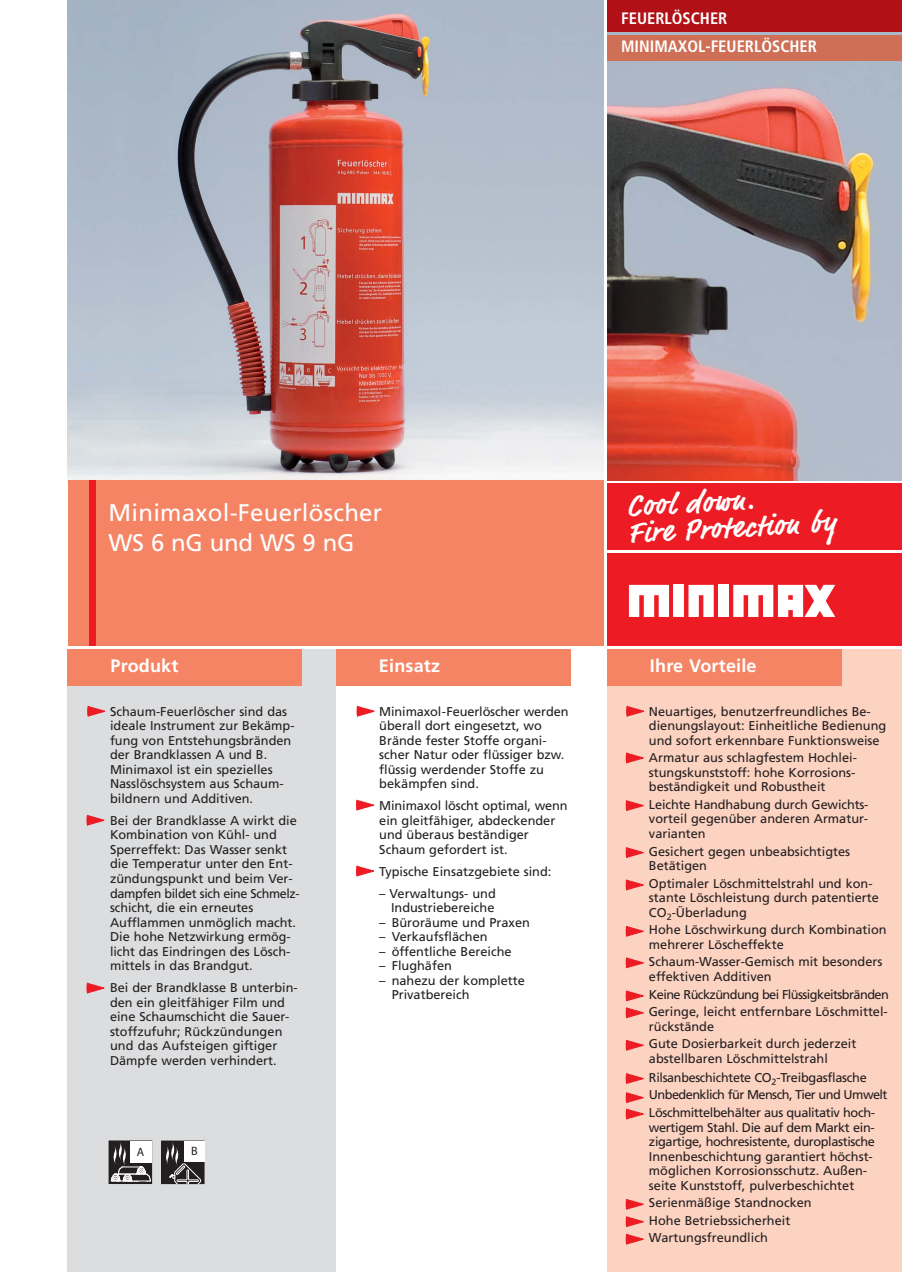
<style>
.page{position:relative;width:902px;height:1272px;background:#fff}
.page>*{position:absolute;margin:0;border:0;box-sizing:border-box;transform-origin:0 0}
.t1{font:700 30px/27px "Market OT";color:#fff}
.t2{font:24px/30px "Frutiger";letter-spacing:.01em;color:#fff}
.t3{font:700 18px "Frutiger";letter-spacing:.01em;color:#fff}
.t4{font:700 condensed 16.5px/28.3px "Frutiger";color:#fff}
.t5{font:12.75px/14.5px "Frutiger";color:#231f20}
.t6{font:12.75px/17.5px "Frutiger";letter-spacing:-.045em;color:#231f20}
.t7{font:12.75px/17.5px "Frutiger";letter-spacing:-.03em;color:#231f20}
.t8{font:12.75px/19px "Frutiger";letter-spacing:-.02em;color:#231f20}
.t9{font:12.15px "Frutiger BQ";color:#231f20}
</style>
<div class="page">
<img style="left:607px;top:32px;width:294px;height:448px">
<img style="left:68px;top:0;width:536px;height:482px">
<div style="left:68px;top:649px;width:268px;height:622px;background:#dcddde"></div>
<div style="left:68px;top:649px;width:234px;height:36px;background:#f58465"></div>
<div style="left:607px;top:649px;width:294px;height:622px;background:#fcd2c1"></div>
<div style="left:607px;top:649px;width:234px;height:36px;background:#f58465"></div>
<div style="left:336px;top:649px;width:234px;height:36px;background:#f58465"></div>
<div style="left:68px;top:480px;width:535px;height:165px;background:#f58465"></div>
<div style="left:90px;top:480px;width:6px;height:165px;background:#ed1c24"></div>
<div style="left:607px;top:553px;width:294px;height:92px;background:#ed1c24"></div>
<div style="left:607px;top:483px;width:294px;height:67px;background:#ed1c24"></div>
<div style="left:718px;top:585px;width:10px;height:32px;background:#fff"></div>
<svg style="left:688px;top:585px;width:25px;height:32px"></svg>
<div style="left:673px;top:585px;width:11px;height:32px;background:#fff"></div>
<svg style="left:629px;top:585px;width:40px;height:32px"></svg>
<svg style="left:733px;top:585px;width:102px;height:32px"></svg>
<div style="left:607px;top:0;width:294px;height:32px;background:#b01016"></div>
<div style="left:607px;top:35px;width:294px;height:25px;background:#ce6f56"></div>
<svg style="left:88px;top:706px;width:17px;height:10px"></svg>
<svg style="left:357px;top:706px;width:17px;height:10px"></svg>
<svg style="left:626px;top:706px;width:18px;height:10px"></svg>
<svg style="left:108px;top:1140px;width:45px;height:44px;background:#858384"></svg>
<div style="left:161px;top:1140px;width:43px;height:43px;background:#231f20"></div>
<div style="left:161px;top:1140px;width:43px;height:43px;border:1px solid #231f20"></div>
<svg style="left:166px;top:1141px;width:36px;height:42px"></svg>
<div style="left:184px;top:1140px;width:20px;height:21px;background:#fff"></div>
<svg style="left:87px;top:815px;width:17px;height:10px"></svg>
<svg style="left:87px;top:983px;width:17px;height:9px"></svg>
<svg style="left:356px;top:800px;width:18px;height:10px"></svg>
<svg style="left:356px;top:866px;width:18px;height:9px"></svg>
<svg style="left:626px;top:753px;width:17px;height:9px"></svg>
<svg style="left:626px;top:800px;width:17px;height:10px"></svg>
<svg style="left:626px;top:847px;width:17px;height:10px"></svg>
<svg style="left:626px;top:880px;width:17px;height:9px"></svg>
<svg style="left:626px;top:926px;width:17px;height:10px"></svg>
<svg style="left:626px;top:958px;width:17px;height:9px"></svg>
<svg style="left:626px;top:991px;width:17px;height:9px"></svg>
<svg style="left:626px;top:1007px;width:17px;height:10px"></svg>
<svg style="left:626px;top:1040px;width:17px;height:10px"></svg>
<svg style="left:626px;top:1073px;width:17px;height:10px"></svg>
<svg style="left:626px;top:1092px;width:17px;height:10px"></svg>
<svg style="left:626px;top:1199px;width:17px;height:9px"></svg>
<svg style="left:626px;top:1216px;width:17px;height:10px"></svg>
<svg style="left:626px;top:1234px;width:17px;height:9px"></svg>
<svg style="left:626px;top:1109px;width:17px;height:9px"></svg>
<h2 class="t2" style="left:108px;top:499px;width:275px">Minimaxol-Feuerlöscher<br>WS 6 nG und WS 9 nG</h2>
<p class="t4" style="left:621px;top:5px;width:197px">FEUERLÖSCHER<br>MINIMAXOL-FEUERLÖSCHER</p>
<h1 class="t1" style="left:626px;top:492px;width:209px;rotate:-3deg">Cool down.<br>Fire Protection by</h1>
<h3 class="t3" style="left:111px;top:659px;width:69px">Produkt</h3>
<h3 class="t3" style="left:379px;top:659px;width:63px">Einsatz</h3>
<h3 class="t3" style="left:650px;top:659px;width:108px">Ihre Vorteile</h3>
<p class="t5" style="left:110px;top:704px;width:186px">Schaum-Feuerlöscher sind das ideale Instrument zur Bekämp - fung von Entstehungsbränden der Brandklassen A und B.<br>Minimaxol ist ein spezielles<br>Nasslöschsystem aus Schaum&shy;bildnern und Additiven.</p>
<p class="t5" style="left:110px;top:814px;width:191px">Bei der Brandklasse A wirkt die<br>Kombination von Kühl- und<br>Sperreffekt: Das Wasser senkt die Tem peratur unter den Ent - zün dungs punkt und beim Ver - damp fen bildet sich eine Schmelz - schicht, die ein erneutes<br>Aufflammen unmöglich macht.<br>Die hohe Netz wirkung ermög&shy;licht das Eindringen des Lösch&shy;mittels in das Brandgut.</p>
<p class="t5" style="left:110px;top:981px;width:189px">Bei der Brandklasse B unterbin&shy;den ein gleitfähiger Film und eine Schaumschicht die Sauer&shy;stoffzufuhr; Rückzündungen und das Aufsteigen giftiger<br>Dämpfe werden verhindert.</p>
<p class="t9" style="left:137px;top:1147px;width:9px">A</p>
<p class="t9" style="left:191px;top:1147px;width:8px">B</p>
<p class="t5" style="left:379px;top:704px;width:191px">Minimaxol-Feuerlöscher werden überall dort eingesetzt, wo<br>Brände fester Stoffe organi&shy;scher Natur oder flüssiger bzw. flüssig werdender Stoffe zu bekämpfen sind.</p>
<p class="t5" style="left:379px;top:799px;width:190px">Minimaxol löscht optimal, wenn ein gleitfähiger, abdeckender und überaus beständiger<br>Schaum gefordert ist.</p>
<p class="t5" style="left:379px;top:864px;width:173px">Typische Einsatzgebiete sind:</p>
<p class="t5" style="left:379px;top:886px;width:118px;text-align:right">– Verwaltungs- und<br>Industriebereiche</p>
<p class="t5" style="left:379px;top:915px;width:152px">– Büroräume und Praxen</p>
<p class="t5" style="left:379px;top:930px;width:110px">– Verkaufsflächen</p>
<p class="t5" style="left:379px;top:945px;width:134px">– öffentliche Bereiche</p>
<p class="t5" style="left:379px;top:959px;width:74px">– Flughäfen</p>
<p class="t5" style="left:391px;top:974px;width:135px;text-indent:-12px">– nahezu der komplette<br>Privatbereich</p>
<p class="t5" style="left:649px;top:704px;width:239px">Neuartiges, benutzerfreundliches Be&shy;dienungslayout: Einheitliche Bedienung und sofort erkennbare Funktionsweise</p>
<p class="t5" style="left:649px;top:751px;width:209px">Armatur aus schlagfestem Hochlei&shy;stungskunststoff: hohe Korro sions - be ständig keit und Robustheit</p>
<p class="t5" style="left:649px;top:798px;width:221px;text-align:justify">Leichte Handhabung durch Gewichts&shy;vorteil gegenüber anderen Armatur&shy;varianten</p>
<p class="t5" style="left:649px;top:844px;width:203px">Gesichert gegen unbeabsichtigtes<br>Betätigen</p>
<p class="t5" style="left:649px;top:876px;width:231px">Optimaler Löschmittelstrahl und kon&shy;stante Löschleistung durch patentierte<br>CO<sub>2</sub>-Überladung</p>
<p class="t5" style="left:649px;top:923px;width:239px">Hohe Löschwirkung durch Kombination mehrerer Löscheffekte</p>
<p class="t5" style="left:649px;top:955px;width:235px">Schaum-Wasser-Gemisch mit besonders effektiven Additiven</p>
<p class="t6" style="left:649px;top:986px;width:241px">Keine Rückzündung bei Flüssigkeitsbränden<br>Geringe, leicht entfernbare Löschmittel-</p>
<p class="t5" style="left:649px;top:1018px;width:209px;line-height:17.5px">rückstände<br>Gute Dosierbarkeit durch jederzeit</p>
<p class="t8" style="left:649px;top:1049px;width:219px">abstellbaren Löschmittelstrahl<br>Rilsanbeschichtete CO<sub>2</sub>-Treibgasflasche</p>
<p class="t7" style="left:649px;top:1087px;width:240px">Unbedenklich für Mensch, Tier und Umwelt<br>Löschmittelbehälter aus qualitativ hoch-</p>
<p class="t5" style="left:649px;top:1120px;width:227px">wertigem Stahl. Die auf dem Markt ein&shy;zigartige, hochresistente, duroplastische Innenbeschichtung garantiert höchst&shy;möglichen Korrosionsschutz. Außen&shy;seite Kunststoff, pulverbeschichtet</p>
<p class="t5" style="left:649px;top:1194px;width:164px;line-height:17.5px">Serienmäßige Standnocken<br>Hohe Betriebssicherheit<br>Wartungsfreundlich</p>
</div>
